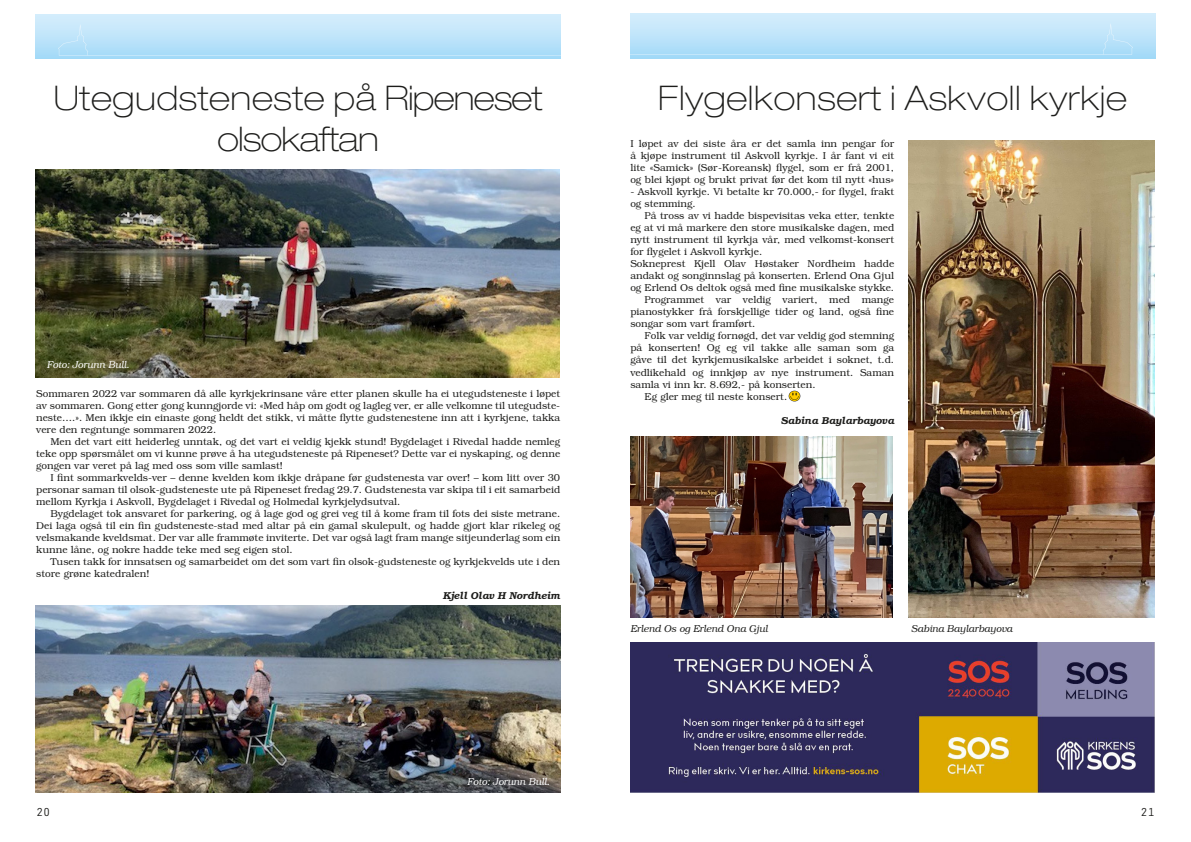
<style>
.page{position:relative;width:1191px;height:842px;background:#fff}
.page>*{position:absolute;margin:0;border:0;box-sizing:border-box;transform-origin:0 0}
.t1{font:100 expanded 34px/40.8px "Helvetica Neue";letter-spacing:-.02em;color:#1d1d1b;text-align:center}
.t2{font:100 expanded 34px "Helvetica Neue";letter-spacing:.02em;color:#1d1d1b}
.t3{font:12px "Orator Std";color:#1d1d1b}
.t4{font:300 10px/12px "Bookman Std";color:#1d1d1b;text-align:justify}
.t5{font:italic 300 10px "Bookman Std";color:#1d1d1b}
.t6{font:italic 600 10px "Bookman Std";color:#1d1d1b}
.t7{font:italic 300 10px "Bookman Std";color:#fff}
</style>
<div class="page">
<img style="left:35px;top:169px;width:524px;height:208px">
<img style="left:35px;top:606px;width:525px;height:186px">
<img style="left:908px;top:141px;width:246px;height:476px">
<img style="left:630px;top:436px;width:262px;height:181px">
<img style="left:630px;top:643px;width:524px;height:150px">
<svg style="left:788px;top:390px;width:12px;height:12px"></svg>
<p class="t1" style="left:54px;top:78px;width:490px">Utegudsteneste på Ripeneset olsokaftan</p>
<p class="t7" style="left:47px;top:359px;width:84px">Foto: Jorunn Bull.</p>
<p class="t4" style="left:36px;top:388px;width:525px">Sommaren 2022 var sommaren då alle kyrkjekrinsane våre etter planen skulle ha ei utegudsteneste i løpet av sommaren. Gong etter gong kunngjorde vi: «Med håp om godt og lagleg ver, er alle velkomne til utegudste&shy;neste….». Men ikkje ein einaste gong heldt det stikk, vi måtte flytte gudstenestene inn att i kyrkjene, takka vere den regntunge sommaren 2022.</p>
<p class="t4" style="left:36px;top:436px;width:525px;text-indent:14px">Men det vart eitt heiderleg unntak, og det vart ei veldig kjekk stund! Bygdelaget i Rivedal hadde nemleg teke opp spørsmålet om vi kunne prøve å ha utegudsteneste på Ripeneset? Dette var ei nyskaping, og denne gongen var veret på lag med oss som ville samlast!</p>
<p class="t4" style="left:36px;top:472px;width:525px;text-indent:14px">I fint sommarkvelds-ver – denne kvelden kom ikkje dråpane før gudstenesta var over! – kom litt over 30 personar saman til olsok-gudsteneste ute på Ripeneset fredag 29.7. Gudstenesta var skipa til i eit samarbeid mellom Kyrkja i Askvoll, Bygdelaget i Rivedal og Holmedal kyrkjelydsutval.</p>
<p class="t4" style="left:36px;top:508px;width:525px;text-indent:14px">Bygdelaget tok ansvaret for parkering, og å lage god og grei veg til å kome fram til fots dei siste metrane.<br>Dei laga også til ein fin gudsteneste-stad med altar på ein gamal skulepult, og hadde gjort klar rikeleg og velsmakande kveldsmat. Der var alle frammøte inviterte. Det var også lagt fram mange sitjeunderlag som ein kunne låne, og nokre hadde teke med seg eigen stol.</p>
<p class="t4" style="left:36px;top:556px;width:525px;text-indent:14px">Tusen takk for innsatsen og samarbeidet om det som vart fin olsok-gudsteneste og kyrkjekvelds ute i den store grøne katedralen!</p>
<p class="t6" style="left:443px;top:589px;width:119px">Kjell Olav H Nordheim</p>
<p class="t7" style="left:467px;top:776px;width:84px">Foto: Jorunn Bull.</p>
<p class="t2" style="left:658px;top:78px;width:470px">Flygelkonsert i Askvoll kyrkje</p>
<p class="t4" style="left:630px;top:138px;width:265px">I løpet av dei siste åra er det samla inn pengar for å kjøpe instrument til Askvoll kyrkje. I år fant vi eit lite «Samick» (Sør-Koreansk) flygel, som er frå 2001, og blei kjøpt og brukt privat før det kom til nytt «hus»</p>
<p class="t4" style="left:630px;top:186px;width:265px">- Askvoll kyrkje. Vi betalte kr 70.000,- for flygel, frakt og stemming.</p>
<p class="t4" style="left:630px;top:210px;width:265px;text-indent:14px">På tross av vi hadde bispevisitas veka etter, tenkte eg at vi må markere den store musikalske dagen, med nytt instrument til kyrkja vår, med velkomst-konsert for flygelet i Askvoll kyrkje.</p>
<p class="t4" style="left:630px;top:258px;width:265px">Sokneprest Kjell Olav Høstaker Nordheim hadde andakt og songinnslag på konserten. Erlend Ona Gjul og Erlend Os deltok også med fine musikalske stykke.</p>
<p class="t4" style="left:630px;top:294px;width:265px;text-indent:14px">Programmet var veldig variert, med mange pianostykker frå forskjellige tider og land, også fine songar som vart framført.</p>
<p class="t4" style="left:630px;top:330px;width:265px;text-indent:14px">Folk var veldig fornøgd, det var veldig god stemning på konserten! Og eg vil takke alle saman som ga gåve til det kyrkjemusikalske arbeidet i soknet, t.d. vedlikehald og innkjøp av nye instrument. Saman samla vi inn kr. 8.692,- på konserten.</p>
<p class="t4" style="left:644px;top:390px;width:144px">Eg gler meg til neste konsert.</p>
<p class="t6" style="left:781px;top:414px;width:115px">Sabina Baylarbayova</p>
<p class="t5" style="left:630px;top:623px;width:139px">Erlend Os og Erlend Ona Gjul</p>
<p class="t5" style="left:911px;top:623px;width:103px">Sabina Baylarbayova</p>
<p class="t3" style="left:36px;top:803px;width:16px">20</p>
<p class="t3" style="left:1140px;top:803px;width:16px">21</p>
</div>
